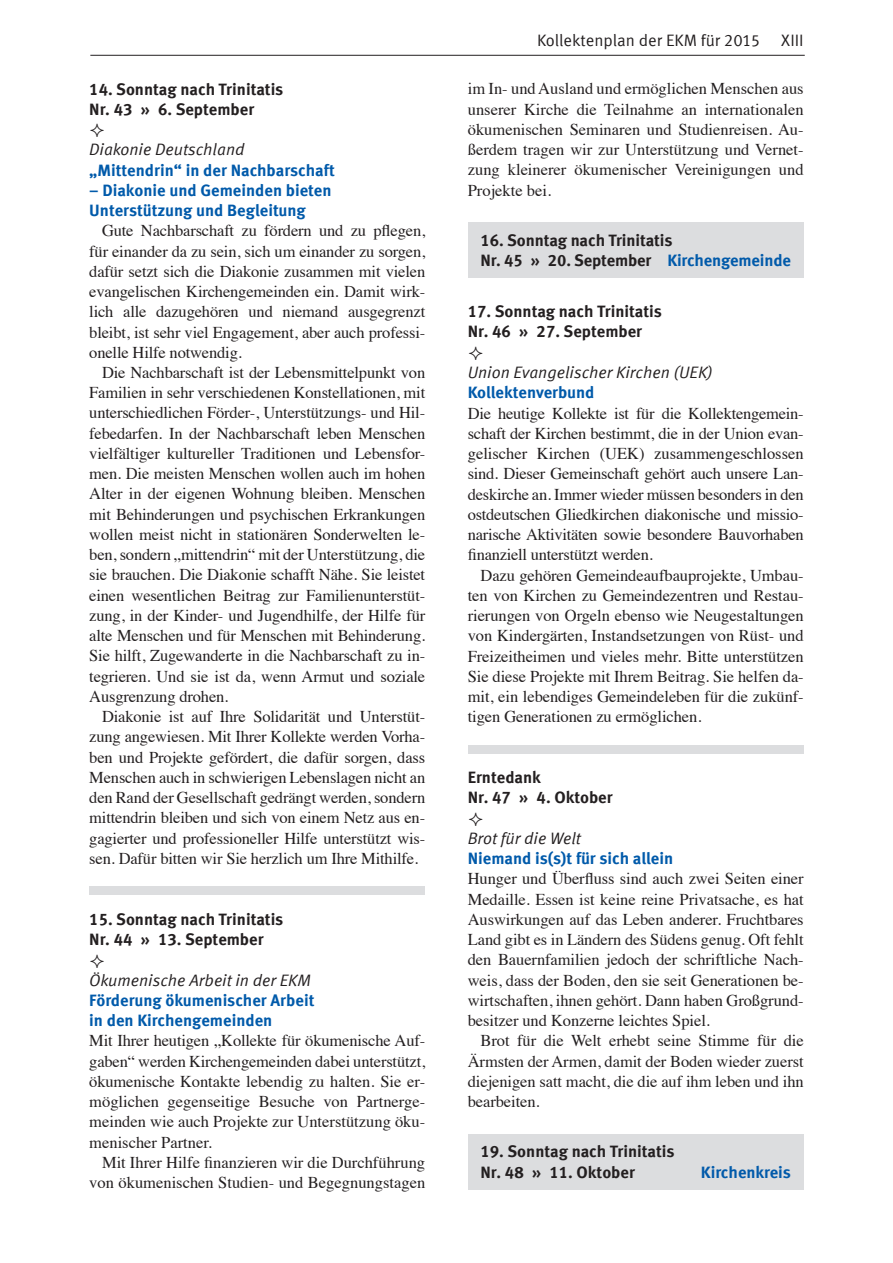
<style>
.page{position:relative;width:893px;height:1263px;background:#fff}
.page>*{position:absolute;margin:0;border:0;box-sizing:border-box;transform-origin:0 0}
.t1{font:16.5px/20.2px "Times";letter-spacing:-.005em;color:#231f20;text-align:justify}
.t2{font:700 16.5px/20.2px "Meta Offc";color:#231f20}
.t3{font:700 16.5px/20.2px "Meta Offc";color:#015aaa}
.t4{font:16.5px "Meta Offc Norm Ita";color:#231f20}
.t5{font:16.5px "Meta Offc Norm";color:#231f20}
.s1{color:#015aaa}
</style>
<div class="page">
<hr style="left:90px;top:55px;width:715px;height:1px;background:#231f20">
<div style="left:468px;top:1134px;width:336px;height:55px;background:#dcdddf"></div>
<div style="left:468px;top:223px;width:336px;height:55px;background:#dcdddf"></div>
<div style="left:89px;top:886px;width:336px;height:9px;background:#dcdddf"></div>
<div style="left:468px;top:745px;width:336px;height:8px;background:#dcdddf"></div>
<p class="t2" style="left:89px;top:79px;width:196px">14. Sonntag nach Trinitatis<br>Nr. 43 » 6. September</p>
<p class="t4" style="left:89px;top:140px;width:157px">Diakonie Deutschland</p>
<p class="t3" style="left:89px;top:160px;width:247px">„Mittendrin“ in der Nachbarschaft</p>
<p class="t3" style="left:89px;top:180px;width:244px">– Diakonie und Gemeinden bieten<br>Unterstützung und Begleitung</p>
<p class="t1" style="left:89px;top:219px;width:337px;text-indent:13px">Gute Nachbarschaft zu fördern und zu pflegen, für einander da zu sein, sich um einander zu sorgen, dafür setzt sich die Diakonie zusammen mit vielen evangelischen Kirchengemeinden ein. Damit wirk&shy;lich alle dazugehören und niemand ausgegrenzt bleibt, ist sehr viel Engagement, aber auch professi&shy;onelle Hilfe notwendig.</p>
<p class="t1" style="left:89px;top:361px;width:337px;text-indent:13px">Die Nachbarschaft ist der Lebensmittelpunkt von Familien in sehr verschiedenen Konstellationen, mit unterschiedlichen Förder-, Unterstützungs- und Hil&shy;febedarfen. In der Nachbarschaft leben Menschen vielfältiger kultureller Traditionen und Lebensfor&shy;men. Die meisten Menschen wollen auch im hohen Alter in der eigenen Wohnung bleiben. Menschen mit Behinderungen und psychischen Erkrankungen wollen meist nicht in stationären Sonderwelten le&shy;ben, sondern „mittendrin“ mit der Unterstützung, die sie brauchen. Die Diakonie schafft Nähe. Sie leistet einen wesentlichen Beitrag zur Familienunterstüt&shy;zung, in der Kinder- und Jugendhilfe, der Hilfe für alte Menschen und für Menschen mit Behinderung.<br>Sie hilft, Zugewanderte in die Nachbarschaft zu in&shy;tegrieren. Und sie ist da, wenn Armut und soziale Ausgrenzung drohen.</p>
<p class="t1" style="left:89px;top:705px;width:337px;text-indent:13px">Diakonie ist auf Ihre Solidarität und Unterstüt&shy;zung angewiesen. Mit Ihrer Kollekte werden Vorha&shy;ben und Projekte gefördert, die dafür sorgen, dass Menschen auch in schwierigen Lebenslagen nicht an den Rand der Gesellschaft gedrängt werden, sondern mittendrin bleiben und sich von einem Netz aus en&shy;gagierter und professioneller Hilfe unterstützt wis&shy;sen. Dafür bitten wir Sie herzlich um Ihre Mithilfe.</p>
<p class="t2" style="left:89px;top:909px;width:196px">15. Sonntag nach Trinitatis<br>Nr. 44 » 13. September</p>
<p class="t4" style="left:89px;top:970px;width:223px">Ökumenische Arbeit in der EKM</p>
<p class="t3" style="left:89px;top:990px;width:227px">Förderung ökumenischer Arbeit in den Kirchengemeinden</p>
<p class="t1" style="left:89px;top:1029px;width:337px">Mit Ihrer heutigen „Kollekte für ökumenische Auf&shy;gaben“ werden Kirchengemeinden dabei unterstützt, ökumenische Kontakte lebendig zu halten. Sie er&shy;möglichen gegenseitige Besuche von Partnerge&shy;meinden wie auch Projekte zur Unterstützung öku&shy;menischer Partner.</p>
<p class="t1" style="left:89px;top:1151px;width:337px;text-align:right">Mit Ihrer Hilfe finanzieren wir die Durchführung von ökumenischen Studien- und Begegnungstagen</p>
<p class="t5" style="left:537px;top:31px;width:225px">Kollektenplan der EKM für 2015</p>
<p class="t5" style="left:781px;top:31px;width:24px">XIII</p>
<p class="t1" style="left:468px;top:77px;width:337px">im In- und Ausland und ermöglichen Menschen aus unserer Kirche die Teilnahme an internationalen ökumenischen Seminaren und Studienreisen. Au&shy;ßerdem tragen wir zur Unterstützung und Vernet&shy;zung kleinerer ökumenischer Vereinigungen und Projekte bei.</p>
<p class="t2" style="left:480px;top:231px;width:312px">16. Sonntag nach Trinitatis<br>Nr. 45 » 20. September <span class="s1">Kirchengemeinde</span></p>
<p class="t2" style="left:468px;top:302px;width:196px">17. Sonntag nach Trinitatis<br>Nr. 46 » 27. September</p>
<p class="t4" style="left:468px;top:363px;width:246px">Union Evangelischer Kirchen (UEK)</p>
<p class="t3" style="left:468px;top:383px;width:128px">Kollektenverbund</p>
<p class="t1" style="left:468px;top:401px;width:337px">Die heutige Kollekte ist für die Kollektengemein&shy;schaft der Kirchen bestimmt, die in der Union evan&shy;gelischer Kirchen (UEK) zusammengeschlossen sind. Dieser Gemeinschaft gehört auch unsere Lan&shy;deskirche an. Immer wieder müssen besonders in den ostdeutschen Gliedkirchen diakonische und missio&shy;narische Aktivitäten sowie besondere Bauvorhaben finanziell unterstützt werden.</p>
<p class="t1" style="left:468px;top:563px;width:337px;text-indent:13px">Dazu gehören Gemeindeaufbauprojekte, Umbau&shy;ten von Kirchen zu Gemeindezentren und Restau&shy;rierungen von Orgeln ebenso wie Neugestaltungen von Kindergärten, Instandsetzungen von Rüst- und Freizeitheimen und vieles mehr. Bitte unterstützen Sie diese Projekte mit Ihrem Beitrag. Sie helfen da&shy;mit, ein lebendiges Gemeindeleben für die zukünf&shy;tigen Generationen zu ermöglichen.</p>
<p class="t2" style="left:468px;top:768px;width:146px">Erntedank<br>Nr. 47 » 4. Oktober</p>
<p class="t4" style="left:468px;top:828px;width:115px">Brot für die Welt</p>
<p class="t3" style="left:468px;top:849px;width:207px">Niemand is(s)t für sich allein</p>
<p class="t1" style="left:468px;top:867px;width:337px">Hunger und Überfluss sind auch zwei Seiten einer Medaille. Essen ist keine reine Privatsache, es hat Auswirkungen auf das Leben anderer. Fruchtbares Land gibt es in Ländern des Südens genug. Oft fehlt den Bauernfamilien jedoch der schriftliche Nach&shy;weis, dass der Boden, den sie seit Generationen be&shy;wirtschaften, ihnen gehört. Dann haben Großgrund&shy;besitzer und Konzerne leichtes Spiel.</p>
<p class="t1" style="left:468px;top:1029px;width:337px;text-indent:13px">Brot für die Welt erhebt seine Stimme für die Ärmsten der Armen, damit der Boden wieder zuerst diejenigen satt macht, die die auf ihm leben und ihn bearbeiten.</p>
<p class="t2" style="left:480px;top:1142px;width:196px">19. Sonntag nach Trinitatis<br>Nr. 48 » 11. Oktober</p>
<p class="t3" style="left:701px;top:1162px;width:92px">Kirchenkreis</p>
</div>
